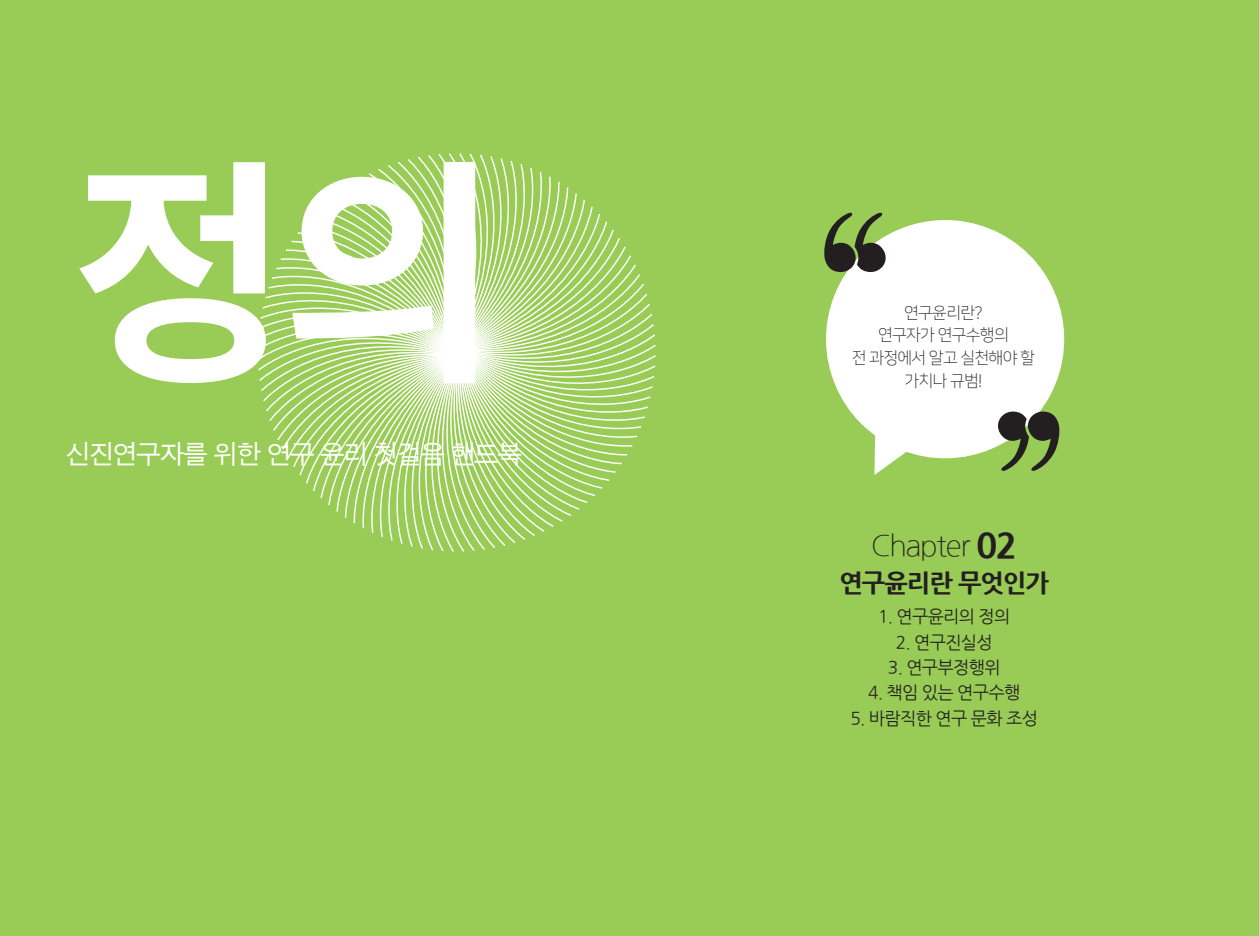
<style>
.page{position:relative;width:1259px;height:936px;background:#fff}
.page>*{position:absolute;margin:0;border:0;box-sizing:border-box;transform-origin:0 0}
.t1{font:700 239.4px "Source Han Sans K";color:#fff}
.t2{font:300 28.8px "Nanum Gothic";letter-spacing:-.04em;color:#231f20}
.t3{font:26.55px "SM3 J Gothic 03";letter-spacing:-.1em;color:#fff}
.t4{font:800 25.05px "Nanum Gothic";letter-spacing:-.04em;color:#231f20}
.t5{font:17.25px "Nanum Gothic";letter-spacing:-.04em;color:#231f20}
.t6{font:16.5px/22.5px "Nanum Square L";letter-spacing:-.04em;color:#231f20;text-align:center}
.s1{font-weight:800;font-size:35.25px}
</style>
<div class="page">
<div style="left:0;top:0;width:1259px;height:935px;background:#99cc56"></div>
<svg style="left:826px;top:220px;width:239px;height:239px;background:#eff6e4"></svg>
<svg style="left:874px;top:411px;width:51px;height:64px"></svg>
<svg style="left:824px;top:212px;width:61px;height:60px"></svg>
<svg style="left:998px;top:411px;width:62px;height:60px"></svg>
<svg style="left:257px;top:153px;width:399px;height:399px"></svg>
<h1 class="t1" style="left:70px;top:139px;width:432px">정의</h1>
<h3 class="t3" style="left:65px;top:440px;width:459px">신진연구자를 위한 연구 윤리 첫걸음 핸드북</h3>
<p class="t6" style="left:852px;top:302px;width:185px">연구윤리란?<br>연구자가 연구수행의<br>전 과정에서 알고 실천해야 할 가치나 규범!</p>
<h2 class="t2" style="left:871px;top:531px;width:148px">Chapter <span class="s1">02</span></h2>
<h3 class="t4" style="left:839px;top:569px;width:211px">연구윤리란 무엇인가</h3>
<p class="t5" style="left:878px;top:608px;width:134px">1. 연구윤리의 정의</p>
<p class="t5" style="left:895px;top:634px;width:99px">2. 연구진실성</p>
<p class="t5" style="left:888px;top:659px;width:114px">3. 연구부정행위</p>
<p class="t5" style="left:868px;top:684px;width:154px">4. 책임 있는 연구수행</p>
<p class="t5" style="left:850px;top:709px;width:189px">5. 바람직한 연구 문화 조성</p>
</div>
